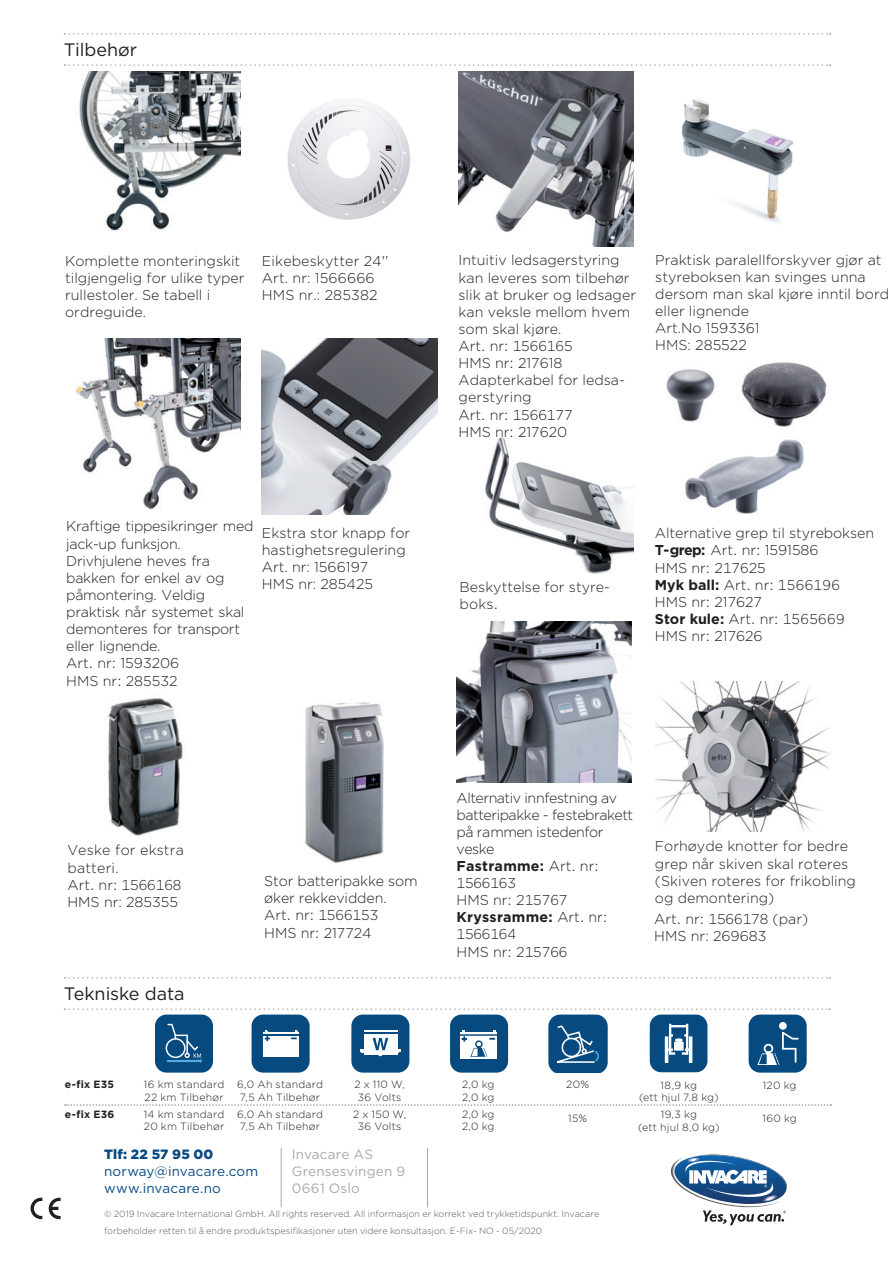
<style>
.page{position:relative;width:893px;height:1263px;background:#fff}
.page>*{position:absolute;margin:0;border:0;box-sizing:border-box;transform-origin:0 0}
.t1{font:18px "Gotham";letter-spacing:-.005em;color:#231f20}
.t2{font:300 14.25px/17.1px "Gotham";color:#231f20}
.t3{font:300 14.25px/17.1px "Gotham";letter-spacing:-.02em;color:#231f20}
.t4{font:300 14.25px/17.1px "Gotham";letter-spacing:-.035em;color:#231f20}
.t5{font:13.5px/17.2px "Gotham";letter-spacing:.015em;color:#084a81}
.t6{font:13.5px/17.2px "Gotham";letter-spacing:.01em;color:#a8a9ad}
.t7{font:900 13.5px "Gotham";letter-spacing:.015em;color:#084a81}
.t8{font:300 10.5px/12.6px "Gotham";letter-spacing:.02em;color:#231f20}
.t9{font:700 10.5px "Gotham";letter-spacing:.025em;color:#231f20}
.t10{font:300 9px/17.2px "Gotham";letter-spacing:.005em;color:#57585a}
.s1{font-weight:700}
</style>
<div class="page">
<img style="left:79px;top:71px;width:162px;height:160px">
<img style="left:459px;top:71px;width:175px;height:176px">
<img style="left:287px;top:99px;width:123px;height:121px">
<img style="left:681px;top:99px;width:113px;height:124px">
<img style="left:75px;top:339px;width:166px;height:171px">
<img style="left:485px;top:437px;width:149px;height:137px">
<img style="left:262px;top:339px;width:175px;height:175px">
<img style="left:108px;top:698px;width:75px;height:138px">
<img style="left:457px;top:621px;width:175px;height:161px">
<img style="left:304px;top:702px;width:80px;height:161px">
<img style="left:655px;top:681px;width:176px;height:150px">
<img style="left:685px;top:439px;width:119px;height:74px">
<img style="left:741px;top:362px;width:86px;height:65px">
<img style="left:666px;top:369px;width:49px;height:53px">
<svg style="left:65px;top:977px;width:765px;height:2px"></svg>
<svg style="left:65px;top:1104px;width:766px;height:2px"></svg>
<svg style="left:65px;top:1008px;width:765px;height:64px"></svg>
<svg style="left:49px;top:1198px;width:12px;height:21px"></svg>
<svg style="left:31px;top:1198px;width:11px;height:21px"></svg>
<svg style="left:65px;top:33px;width:765px;height:2px"></svg>
<svg style="left:65px;top:64px;width:765px;height:2px"></svg>
<hr style="left:281px;top:1148px;width:1px;height:59px;background:#a8a9ad">
<hr style="left:427px;top:1148px;width:1px;height:59px;background:#a8a9ad">
<img style="left:732px;top:1206px;width:32px;height:1px">
<img style="left:670px;top:1167px;width:103px;height:39px">
<img style="left:704px;top:1154px;width:19px;height:1px">
<svg style="left:703px;top:1210px;width:83px;height:15px"></svg>
<svg style="left:672px;top:1155px;width:115px;height:49px"></svg>
<p class="t1" style="left:64px;top:38px;width:75px">Tilbehør</p>
<p class="t2" style="left:262px;top:252px;width:128px">Eikebeskytter 24''<br>Art. nr: 1566666<br>HMS nr.: 285382</p>
<p class="t2" style="left:655px;top:251px;width:235px">Praktisk paralellforskyver gjør at styreboksen kan svinges unna dersom man skal kjøre inntil bord eller lignende<br>Art.No 1593361<br>HMS: 285522</p>
<p class="t2" style="left:65px;top:252px;width:181px">Komplette monteringskit tilgjengelig for ulike typer rullestoler. Se tabell i ordreguide.</p>
<p class="t2" style="left:459px;top:251px;width:179px">Intuitiv ledsagerstyring kan leveres som tilbehør slik at bruker og ledsager kan veksle mellom hvem som skal kjøre.<br>Art. nr: 1566165<br>HMS nr: 217618<br>Adapterkabel for ledsa&shy;gerstyring<br>Art. nr: 1566177<br>HMS nr: 217620</p>
<p class="t3" style="left:66px;top:517px;width:189px">Kraftige tippesikringer med jack-up funksjon.<br>Drivhjulene heves fra bakken for enkel av og påmontering. Veldig praktisk når systemet skal demonteres for transport eller lignende.<br>Art. nr: 1593206<br>HMS nr: 285532</p>
<p class="t2" style="left:262px;top:524px;width:150px">Ekstra stor knapp for hastighetsregulering<br>Art. nr: 1566197<br>HMS nr: 285425</p>
<p class="t2" style="left:655px;top:524px;width:221px">Alternative grep til styreboksen<br><span class="s1">T-grep:</span> Art. nr: 1591586<br>HMS nr: 217625<br><span class="s1">Myk ball:</span> Art. nr: 1566196<br>HMS nr: 217627<br><span class="s1">Stor kule:</span> Art. nr: 1565669<br>HMS nr: 217626</p>
<p class="t2" style="left:460px;top:578px;width:152px">Beskyttelse for styre&shy;boks.</p>
<p class="t2" style="left:67px;top:841px;width:118px">Veske for ekstra batteri.<br>Art. nr: 1566168<br>HMS nr: 285355</p>
<p class="t1" style="left:64px;top:982px;width:122px">Tekniske data</p>
<p class="t2" style="left:264px;top:872px;width:155px">Stor batteripakke som øker rekkevidden.<br>Art. nr: 1566153<br>HMS nr: 217724</p>
<p class="t4" style="left:457px;top:789px;width:178px">Alternativ innfestning av batteripakke - festebrakett på rammen istedenfor veske<br><span class="s1">Fastramme:</span> Art. nr:<br>1566163<br>HMS nr: 215767<br><span class="s1">Kryssramme:</span> Art. nr:<br>1566164<br>HMS nr: 215766</p>
<p class="t2" style="left:655px;top:837px;width:203px">Forhøyde knotter for bedre grep når skiven skal roteres (Skiven roteres for frikobling og demontering)</p>
<p class="t2" style="left:654px;top:910px;width:155px">Art. nr: 1566178 (par)<br>HMS nr: 269683</p>
<p class="t9" style="left:65px;top:1077px;width:51px">e-fix E35</p>
<p class="t9" style="left:65px;top:1107px;width:51px">e-fix E36</p>
<p class="t8" style="left:144px;top:1078px;width:82px">16 km standard<br>22 km Tilbehør</p>
<p class="t8" style="left:144px;top:1107px;width:82px">14 km standard<br>20 km Tilbehør</p>
<p class="t8" style="left:237px;top:1078px;width:87px">6,0 Ah standard<br>7,5 Ah Tilbehør</p>
<p class="t8" style="left:237px;top:1107px;width:87px">6,0 Ah standard<br>7,5 Ah Tilbehør</p>
<p class="t8" style="left:354px;top:1078px;width:52px;text-align:center">2 x 110 W,<br>36 Volts</p>
<p class="t8" style="left:353px;top:1107px;width:55px;text-align:center">2 x 150 W,<br>36 Volts</p>
<p class="t8" style="left:462px;top:1078px;width:34px">2,0 kg<br>2,0 kg</p>
<p class="t8" style="left:462px;top:1107px;width:34px">2,0 kg<br>2,0 kg</p>
<p class="t8" style="left:566px;top:1078px;width:24px">20%</p>
<p class="t8" style="left:568px;top:1111px;width:20px">15%</p>
<p class="t7" style="left:104px;top:1144px;width:111px">Tlf: 22 57 95 00</p>
<p class="t5" style="left:104px;top:1162px;width:156px">norway@invacare.com www.invacare.no</p>
<p class="t10" style="left:104px;top:1205px;width:497px">© 2019 Invacare International GmbH. All rights reserved. All informasjon er korrekt ved trykketidspunkt. Invacare forbeholder retten til å endre produktspesifikasjoner uten videre konsultasjon. E-Fix- NO - 05/2020</p>
<p class="t6" style="left:292px;top:1145px;width:115px">Invacare AS<br>Grensesvingen 9<br>0661 Oslo</p>
<p class="t8" style="left:639px;top:1078px;width:81px;text-align:center">18,9 kg<br>(ett hjul 7,8 kg)</p>
<p class="t8" style="left:638px;top:1108px;width:83px;text-align:center">19,3 kg<br>(ett hjul 8,0 kg)</p>
<p class="t8" style="left:763px;top:1078px;width:35px">120 kg</p>
<p class="t8" style="left:762px;top:1112px;width:36px">160 kg</p>
</div>
